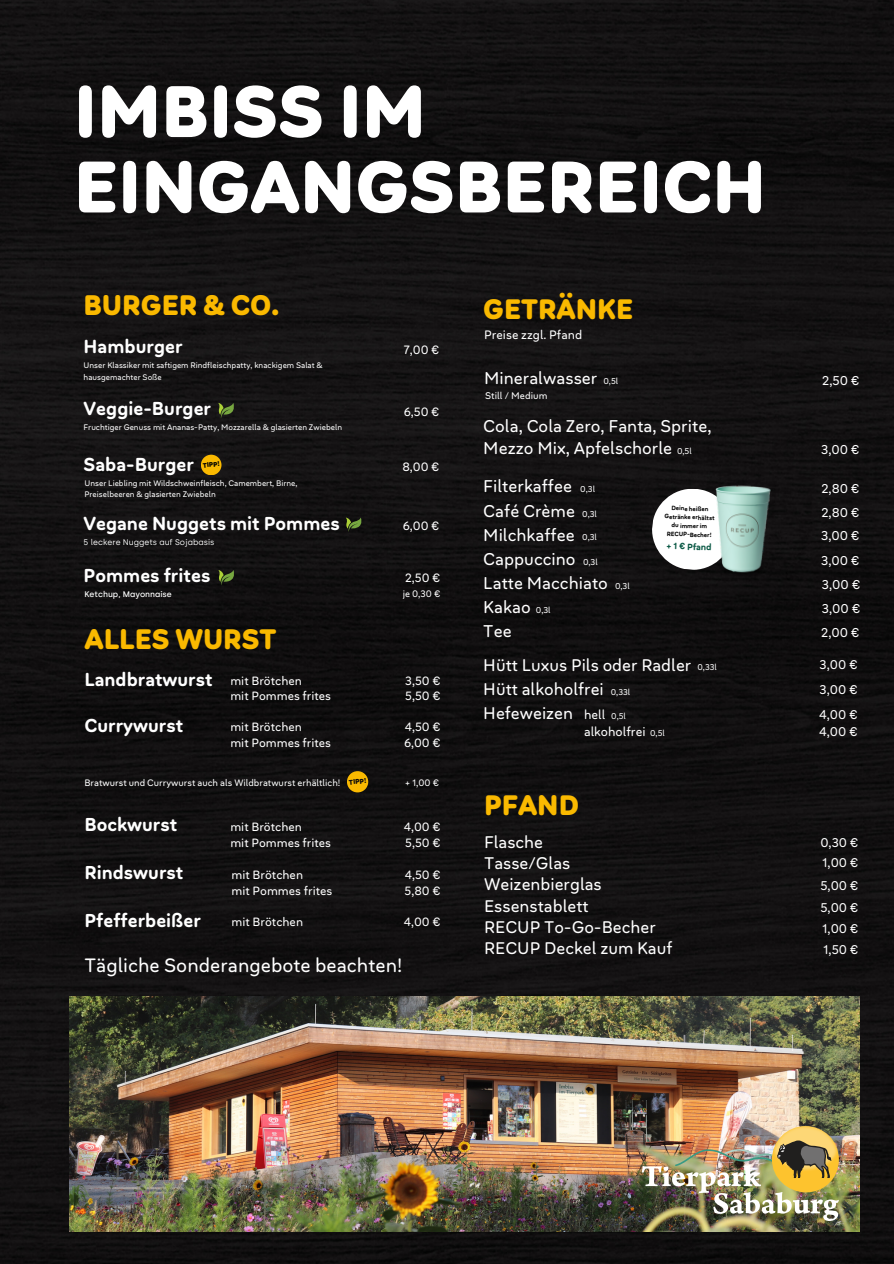
<style>
.page{position:relative;width:894px;height:1264px;background:#fff}
.page>*{position:absolute;margin:0;border:0;box-sizing:border-box;transform-origin:0 0}
.t1{font:900 73.65px/75.3px "Bouba Round";color:#fff}
.t2{font:900 28.65px "Bouba Round";color:#fab900}
.t3{font:900 28.5px "Bouba Round";color:#fab900}
.t4{font:19.65px "Bouba Round";color:#fff}
.t5{font:700 19.05px "Bouba Round";color:#fff}
.t6{font:700 18.9px "Bouba Round";color:#fff}
.t7{font:17.25px/24.2px "Bouba Round";color:#fff}
.t8{font:17.1px/21.3px "Bouba Round";color:#fff}
.t9{font:12.9px "Bouba Round";color:#fff}
.t10{font:12.75px "Bouba Round";color:#fff}
.t11{font:12.3px "Bouba Round";color:#fff}
.t12{font:12.15px "Bouba Round";color:#fff}
.t13{font:9.75px "Bouba Round";color:#fff}
.t14{font:9.45px "Bouba Round";color:#fff}
.t15{font:700 9.15px "Bouba Round";color:#0b5945}
.t16{font:8.55px "Bouba Round";color:#fff}
.t17{font:8.1px/11.4px "Bouba Round";color:#fff}
.t18{font:8.1px "Silka";color:#fff}
.t19{font:500 8.1px "Silka";color:#fff}
.t20{font:900 7.05px "Bouba Round";color:#0d0b0c}
.t21{font:900 6.9px "Bouba Round";color:#000}
.t22{font:700 6.15px/8.6px "Bouba Round";color:#000;text-align:center}
</style>
<div class="page">
<div style="left:0;top:0;width:893px;height:1263px;background:#131112"></div>
<img style="left:70px;top:996px;width:788px;height:235px">
<img style="left:770px;top:1122px;width:70px;height:51px">
<img style="left:641px;top:1140px;width:197px;height:80px">
<div style="left:201px;top:454px;width:20px;height:21px;background:#fab900;border-radius:50%"></div>
<svg style="left:345px;top:517px;width:16px;height:15px"></svg>
<svg style="left:218px;top:569px;width:16px;height:16px"></svg>
<svg style="left:218px;top:402px;width:16px;height:16px"></svg>
<div style="left:347px;top:771px;width:21px;height:21px;background:#fab900;border-radius:50%"></div>
<svg style="left:650px;top:487px;width:50px;height:84px"></svg>
<img style="left:700px;top:476px;width:80px;height:112px">
<h2 class="t1" style="left:74px;top:75px;width:693px">IMBISS IM<br>EINGANGSBEREICH</h2>
<p class="t2" style="left:83px;top:286px;width:197px">BURGER &amp; CO.</p>
<h3 class="t5" style="left:84px;top:334px;width:100px">Hamburger</h3>
<h3 class="t17" style="left:84px;top:360px;width:240px">Unser Klassiker mit saftigem Rindfleischpatty, knackigem Salat &amp; hausgemachter Soße</h3>
<p class="t12" style="left:403px;top:342px;width:37px">7,00 €</p>
<p class="t3" style="left:483px;top:290px;width:151px">GETRÄNKE</p>
<p class="t11" style="left:484px;top:326px;width:100px">Preise zzgl. Pfand</p>
<h6 class="t7" style="left:484px;top:366px;width:115px">Mineralwasser</h6>
<h6 class="t16" style="left:603px;top:375px;width:16px">0,5l</h6>
<h6 class="t13" style="left:485px;top:389px;width:64px">Still / Medium</h6>
<p class="t9" style="left:821px;top:371px;width:39px">2,50 €</p>
<h3 class="t5" style="left:84px;top:396px;width:129px">Veggie-Burger</h3>
<h6 class="t17" style="left:84px;top:422px;width:260px">Fruchtiger Genuss mit Ananas-Patty, Mozzarella &amp; glasierten Zwiebeln</h6>
<h3 class="t5" style="left:84px;top:452px;width:112px">Saba-Burger</h3>
<p class="t21" style="left:202px;top:461px;width:18px;rotate:-5deg">TIPP!</p>
<p class="t17" style="left:84px;top:477px;width:214px">Unser Liebling mit Wildschweinfleisch, Camembert, Birne,<br>Preiselbeeren &amp; glasierten Zwiebeln</p>
<p class="t5" style="left:83px;top:510px;width:258px">Vegane Nuggets mit Pommes</p>
<h6 class="t5" style="left:84px;top:563px;width:128px">Pommes frites</h6>
<p class="t18" style="left:84px;top:537px;width:132px">5 leckere Nuggets auf Sojabasis</p>
<h6 class="t12" style="left:403px;top:404px;width:37px">6,50 €</h6>
<p class="t12" style="left:402px;top:458px;width:39px">8,00 €</p>
<p class="t12" style="left:402px;top:517px;width:38px">6,00 €</p>
<p class="t12" style="left:405px;top:570px;width:37px">2,50 €</p>
<h6 class="t19" style="left:84px;top:589px;width:89px">Ketchup, Mayonnaise</h6>
<h3 class="t14" style="left:402px;top:587px;width:39px">je 0,30 €</h3>
<p class="t3" style="left:84px;top:620px;width:193px">ALLES WURST</p>
<h2 class="t6" style="left:84px;top:666px;width:130px">Landbratwurst</h2>
<p class="t6" style="left:84px;top:713px;width:100px">Currywurst</p>
<h6 class="t12" style="left:230px;top:672px;width:73px">mit Brötchen</h6>
<h6 class="t12" style="left:405px;top:672px;width:37px">3,50 €</h6>
<h6 class="t12" style="left:230px;top:688px;width:102px">mit Pommes frites</h6>
<h6 class="t12" style="left:230px;top:718px;width:73px">mit Brötchen</h6>
<h3 class="t12" style="left:230px;top:734px;width:102px">mit Pommes frites</h3>
<h6 class="t12" style="left:404px;top:734px;width:38px">6,00 €</h6>
<h3 class="t12" style="left:405px;top:688px;width:37px">5,50 €</h3>
<h6 class="t12" style="left:404px;top:718px;width:37px">4,50 €</h6>
<h6 class="t14" style="left:84px;top:776px;width:257px">Bratwurst und Currywurst auch als Wildbratwurst erhältlich!</h6>
<p class="t20" style="left:348px;top:777px;width:19px;rotate:-5deg">TIPP!</p>
<h6 class="t14" style="left:404px;top:776px;width:36px">+ 1,00 €</h6>
<h6 class="t6" style="left:84px;top:812px;width:94px">Bockwurst</h6>
<h2 class="t12" style="left:230px;top:818px;width:73px">mit Brötchen</h2>
<h6 class="t12" style="left:230px;top:834px;width:102px">mit Pommes frites</h6>
<h5 class="t12" style="left:405px;top:834px;width:37px">5,50 €</h5>
<p class="t12" style="left:403px;top:818px;width:38px">4,00 €</p>
<p class="t6" style="left:84px;top:860px;width:100px">Rindswurst</p>
<h6 class="t12" style="left:231px;top:866px;width:73px">mit Brötchen</h6>
<h5 class="t12" style="left:231px;top:882px;width:102px">mit Pommes frites</h5>
<p class="t12" style="left:404px;top:882px;width:37px">5,80 €</p>
<h6 class="t12" style="left:404px;top:866px;width:37px">4,50 €</h6>
<h5 class="t6" style="left:84px;top:907px;width:118px">Pfefferbeißer</h5>
<p class="t12" style="left:231px;top:914px;width:73px">mit Brötchen</p>
<p class="t12" style="left:403px;top:914px;width:38px">4,00 €</p>
<h6 class="t4" style="left:84px;top:951px;width:319px">Tägliche Sonderangebote beachten!</h6>
<p class="t7" style="left:483px;top:415px;width:229px;line-height:22.4px">Cola, Cola Zero, Fanta, Sprite,<br>Mezzo Mix, Apfelschorle</p>
<p class="t16" style="left:676px;top:445px;width:16px">0,5l</p>
<p class="t9" style="left:820px;top:440px;width:40px">3,00 €</p>
<p class="t7" style="left:483px;top:474px;width:126px">Filterkaffee<br>Café Crème<br>Milchkaffee<br>Cappuccino<br>Latte Macchiato<br>Kakao<br>Tee</p>
<h6 class="t9" style="left:821px;top:480px;width:40px">2,80 €</h6>
<h6 class="t16" style="left:580px;top:483px;width:16px">0,3l</h6>
<h6 class="t22" style="left:671px;top:504px;width:39px;rotate:2deg">Deine heißen</h6>
<h6 class="t22" style="left:664px;top:512px;width:52px;rotate:2deg">Getränke erhältst du immer im</h6>
<p class="t22" style="left:666px;top:529px;width:46px;rotate:2deg">RECUP-Becher!</p>
<p class="t15" style="left:666px;top:539px;width:47px;rotate:2deg">+ 1 € Pfand</p>
<h6 class="t16" style="left:582px;top:508px;width:16px">0,3l</h6>
<h6 class="t9" style="left:821px;top:504px;width:40px">2,80 €</h6>
<h5 class="t16" style="left:582px;top:531px;width:16px">0,3l</h5>
<h6 class="t9" style="left:820px;top:527px;width:40px">3,00 €</h6>
<p class="t9" style="left:820px;top:552px;width:40px">3,00 €</p>
<h6 class="t16" style="left:583px;top:556px;width:16px">0,3l</h6>
<h6 class="t16" style="left:615px;top:580px;width:16px">0,3l</h6>
<p class="t9" style="left:821px;top:576px;width:40px">3,00 €</p>
<h6 class="t16" style="left:535px;top:604px;width:16px">0,3l</h6>
<p class="t9" style="left:821px;top:600px;width:40px">3,00 €</p>
<p class="t9" style="left:820px;top:624px;width:40px">2,00 €</p>
<h3 class="t8" style="left:483px;top:653px;width:209px;line-height:23.9px">Hütt Luxus Pils oder Radler<br>Hütt alkoholfrei<br>Hefeweizen</h3>
<h6 class="t10" style="left:819px;top:656px;width:40px">3,00 €</h6>
<h6 class="t16" style="left:697px;top:662px;width:21px">0,33l</h6>
<h6 class="t10" style="left:819px;top:681px;width:40px">3,00 €</h6>
<h6 class="t16" style="left:610px;top:686px;width:21px">0,33l</h6>
<h6 class="t10" style="left:584px;top:706px;width:23px">hell</h6>
<h6 class="t10" style="left:584px;top:723px;width:63px">alkoholfrei</h6>
<h6 class="t10" style="left:818px;top:723px;width:40px">4,00 €</h6>
<h3 class="t16" style="left:611px;top:710px;width:16px">0,5l</h3>
<h6 class="t10" style="left:818px;top:706px;width:40px">4,00 €</h6>
<h3 class="t16" style="left:650px;top:727px;width:16px">0,5l</h3>
<h6 class="t3" style="left:484px;top:786px;width:96px">PFAND</h6>
<h6 class="t8" style="left:484px;top:831px;width:190px">Flasche<br>Tasse/Glas<br>Weizenbierglas<br>Essenstablett<br>RECUP To-Go-Becher<br>RECUP Deckel zum Kauf</h6>
<h4 class="t10" style="left:820px;top:834px;width:40px">0,30 €</h4>
<h2 class="t10" style="left:822px;top:854px;width:37px">1,00 €</h2>
<h5 class="t10" style="left:820px;top:876px;width:40px">5,00 €</h5>
<h6 class="t10" style="left:820px;top:898px;width:40px">5,00 €</h6>
<h6 class="t10" style="left:822px;top:920px;width:37px">1,00 €</h6>
<h6 class="t10" style="left:823px;top:941px;width:36px">1,50 €</h6>
</div>
